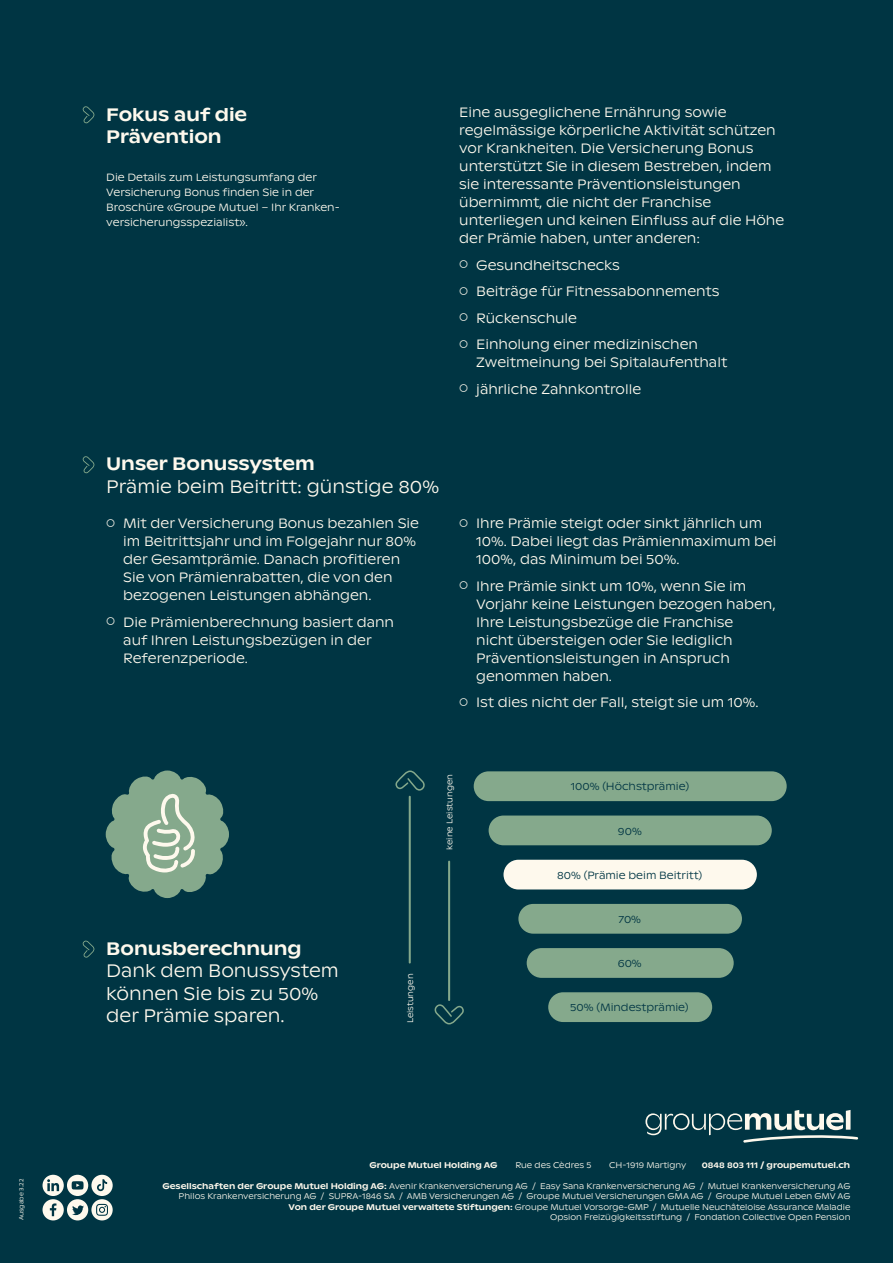
<style>
.page{position:relative;width:893px;height:1263px;background:#003543}
.page>*{position:absolute;margin:0;border:0;box-sizing:border-box;transform-origin:0 0}
.t1{font:300 18px/22.5px "ABC Ginto Nord";color:#fef9ed}
.t2{font:500 18px/22.5px "ABC Ginto Nord";color:#fef9ed}
.t3{font:300 13.5px/18px "ABC Ginto Nord";color:#fef9ed}
.t4{font:300 10.5px/15px "ABC Ginto Nord";color:#fef9ed}
.t5{font:300 10.5px "ABC Ginto Nord";color:#003543}
.t6{font:300 8.25px/10.5px "ABC Ginto Nord";color:#fef9ed;text-align:right}
.t7{font:500 8.25px "ABC Ginto Nord";color:#fef9ed}
.t8{font:300 6px "ABC Ginto Nord";letter-spacing:-.005em;color:#fef9ed}
.s1{font-size:12px}
.s2{font-weight:500}
</style>
<div class="page">
<svg style="left:43px;top:1110px;width:815px;height:110px"></svg>
<svg style="left:83px;top:106px;width:11px;height:17px"></svg>
<svg style="left:83px;top:940px;width:11px;height:17px"></svg>
<svg style="left:106px;top:770px;width:123px;height:128px"></svg>
<svg style="left:83px;top:456px;width:11px;height:17px"></svg>
<hr style="left:409px;top:796px;width:2px;height:167px;background:#85a98c">
<hr style="left:448px;top:861px;width:2px;height:140px;background:#85a98c">
<div style="left:474px;top:771px;width:313px;height:30px;background:#85a98c;border-radius:15px"></div>
<div style="left:489px;top:815px;width:283px;height:30px;background:#85a98c;border-radius:15px"></div>
<div style="left:503px;top:860px;width:254px;height:29px;background:#fef9ed;border-radius:15px"></div>
<div style="left:518px;top:904px;width:224px;height:30px;background:#85a98c;border-radius:15px"></div>
<div style="left:527px;top:948px;width:207px;height:30px;background:#85a98c;border-radius:15px"></div>
<div style="left:548px;top:992px;width:164px;height:30px;background:#85a98c;border-radius:15px"></div>
<svg style="left:434px;top:1004px;width:30px;height:20px"></svg>
<svg style="left:395px;top:770px;width:30px;height:21px"></svg>
<h1 class="t2" style="left:106px;top:103px;width:142px">Fokus auf die<br>Prävention</h1>
<p class="t4" style="left:106px;top:169px;width:235px">Die Details zum Leistungsumfang der Versicherung Bonus finden Sie in der Broschüre «Groupe Mutuel – Ihr Kranken&shy;versicherungsspezialist».</p>
<p class="t3" style="left:459px;top:103px;width:327px">Eine ausgeglichene Ernährung sowie regelmässige körperliche Aktivität schützen vor Krankheiten. Die Versicherung Bonus unterstützt Sie in diesem Bestreben, indem sie interessante Präventionsleistungen übernimmt, die nicht der Franchise unterliegen und keinen Einfluss auf die Höhe der Prämie haben, unter anderen:</p>
<p class="t3" style="left:459px;top:256px;width:162px"><span class="s1">○</span> Gesundheitschecks</p>
<p class="t3" style="left:459px;top:282px;width:262px"><span class="s1">○</span> Beiträge für Fitnessabonnements</p>
<p class="t3" style="left:459px;top:309px;width:119px"><span class="s1">○</span> Rückenschule</p>
<p class="t3" style="left:476px;top:335px;width:253px;text-indent:-17px"><span class="s1">○</span> Einholung einer medizinischen<br>Zweitmeinung bei Spitalaufenthalt</p>
<p class="t3" style="left:459px;top:380px;width:183px"><span class="s1">○</span> jährliche Zahnkontrolle</p>
<h1 class="t2" style="left:106px;top:453px;width:210px">Unser Bonussystem</h1>
<h1 class="t1" style="left:106px;top:475px;width:334px">Prämie beim Beitritt: günstige 80%</h1>
<p class="t3" style="left:123px;top:514px;width:297px;text-indent:-17px"><span class="s1">○</span> Mit der Versicherung Bonus bezahlen Sie im Beitrittsjahr und im Folgejahr nur 80% der Gesamtprämie. Danach profitieren Sie von Prämienrabatten, die von den bezogenen Leistungen abhängen.</p>
<p class="t3" style="left:123px;top:613px;width:272px;text-indent:-17px"><span class="s1">○</span> Die Prämienberechnung basiert dann auf Ihren Leistungsbezügen in der<br>Referenzperiode.</p>
<p class="t3" style="left:476px;top:514px;width:302px;text-indent:-17px"><span class="s1">○</span> Ihre Prämie steigt oder sinkt jährlich um<br>10%. Dabei liegt das Prämienmaximum bei<br>100%, das Minimum bei 50%.</p>
<p class="t3" style="left:476px;top:577px;width:301px;text-indent:-17px"><span class="s1">○</span> Ihre Prämie sinkt um 10%, wenn Sie im Vorjahr keine Leistungen bezogen haben, Ihre Leistungsbezüge die Franchise<br>nicht übersteigen oder Sie lediglich Präventionsleistungen in Anspruch genommen haben.</p>
<p class="t3" style="left:459px;top:693px;width:301px"><span class="s1">○</span> Ist dies nicht der Fall, steigt sie um 10%.</p>
<h1 class="t2" style="left:106px;top:937px;width:197px">Bonusberechnung</h1>
<h1 class="t1" style="left:106px;top:960px;width:234px">Dank dem Bonussystem können Sie bis zu 50% der Prämie sparen.</h1>
<p class="t6" style="left:444px;top:849px;width:77px;rotate:-90deg">keine Leistungen</p>
<p class="t6" style="left:405px;top:1023px;width:51px;rotate:-90deg">Leistungen</p>
<p class="t5" style="left:571px;top:780px;width:120px">100% (Höchstprämie)</p>
<p class="t5" style="left:618px;top:824px;width:25px">90%</p>
<p class="t5" style="left:557px;top:869px;width:147px">80% (Prämie beim Beitritt)</p>
<p class="t5" style="left:618px;top:913px;width:24px">70%</p>
<p class="t5" style="left:618px;top:957px;width:25px">60%</p>
<p class="t5" style="left:570px;top:1001px;width:120px">50% (Mindestprämie)</p>
<p class="t7" style="left:369px;top:1160px;width:130px">Groupe Mutuel Holding AG</p>
<p class="t6" style="left:515px;top:1160px;width:78px">Rue des Cèdres 5</p>
<p class="t6" style="left:609px;top:1160px;width:79px">CH-1919 Martigny</p>
<p class="t7" style="left:702px;top:1160px;width:150px">0848 803 111 / groupemutuel.ch</p>
<p class="t8" style="left:18px;top:1220px;width:43px;rotate:-90deg">Ausgabe 3.22</p>
<p class="t6" style="left:162px;top:1181px;width:689px"><span class="s2">Gesellschaften der Groupe Mutuel Holding AG:</span> Avenir Krankenversicherung AG / Easy Sana Krankenversicherung AG / Mutuel Krankenversicherung AG Philos Krankenversicherung AG / SUPRA-1846 SA / AMB Versicherungen AG / Groupe Mutuel Versicherungen GMA AG / Groupe Mutuel Leben GMV AG <span class="s2">Von der Groupe Mutuel verwaltete Stiftungen:</span> Groupe Mutuel Vorsorge-GMP / Mutuelle Neuchâteloise Assurance Maladie<br>Opsion Freizügigkeitsstiftung / Fondation Collective Open Pension</p>
</div>
